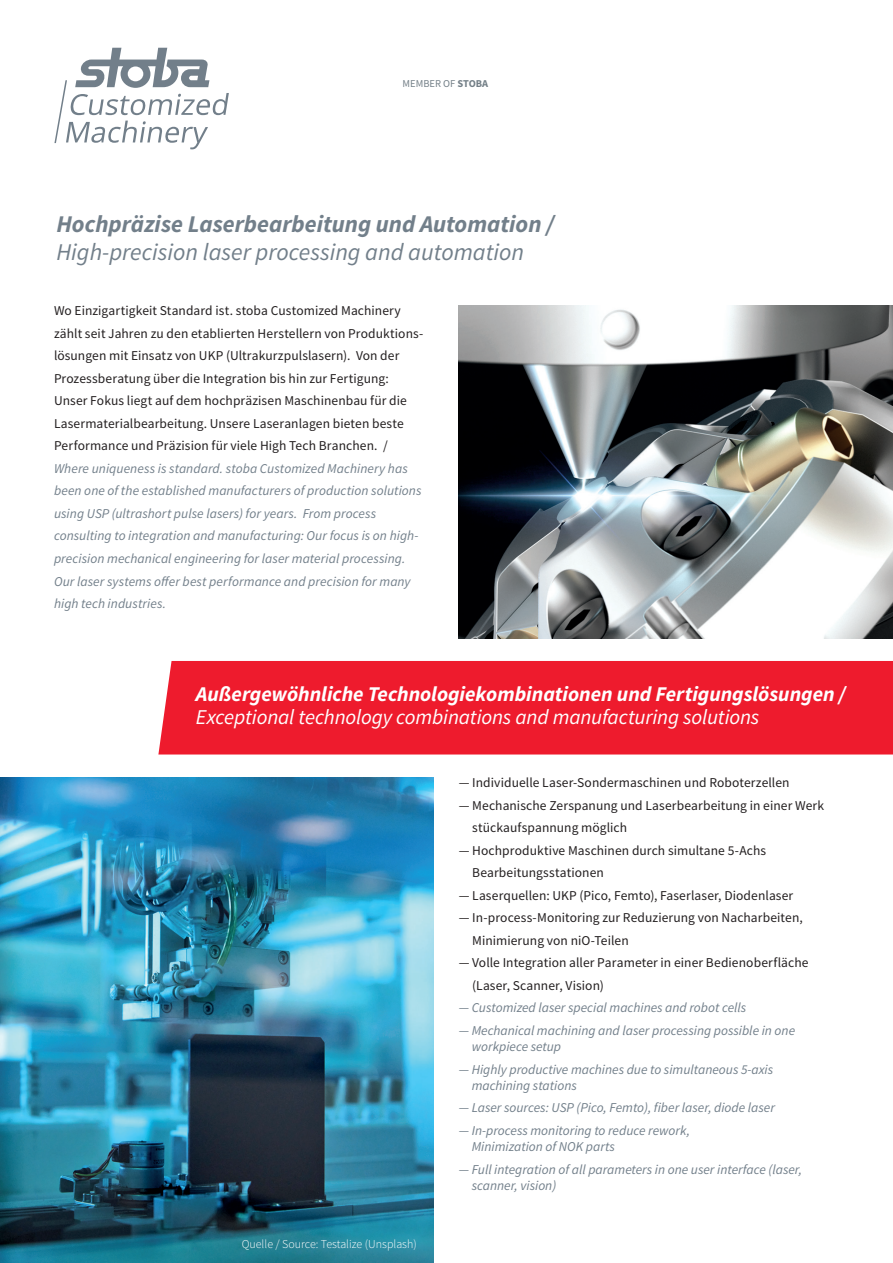
<style>
.page{position:relative;width:893px;height:1263px;background:#fff}
.page>*{position:absolute;margin:0;border:0;box-sizing:border-box;transform-origin:0 0}
.t1{font:italic 24px "Source Sans Pro";color:#727f8a}
.t2{font:italic 700 24px "Source Sans Pro";color:#727f8a}
.t3{font:italic 700 21px "Source Sans Pro";color:#fff}
.t4{font:italic 21px "Source Sans Pro";letter-spacing:-.01em;color:#fff}
.t5{font:13.5px/22.5px "Source Sans Pro";letter-spacing:.005em;color:#231f20}
.t6{font:italic 13.5px/22.5px "Source Sans Pro";color:#727f8a}
.t7{font:300 12px "Source Sans Pro";color:#fff}
.t8{font:10.5px "Source Sans Pro";color:#737f87}
.s1{font-weight:700}
</style>
<div class="page">
<div style="left:158px;top:661px;width:735px;height:93px;background:#ee1b2d"></div>
<img style="left:0;top:777px;width:433px;height:486px">
<svg style="left:54px;top:48px;width:175px;height:101px"></svg>
<img style="left:459px;top:305px;width:434px;height:333px">
<p class="t8" style="left:403px;top:77px;width:87px">MEMBER OF <span class="s1">STOBA</span></p>
<h1 class="t2" style="left:56px;top:207px;width:499px">Hochpräzise Laserbearbeitung und Automation /</h1>
<h1 class="t1" style="left:56px;top:237px;width:469px">High-precision laser processing and automation</h1>
<p class="t5" style="left:54px;top:300px;width:371px">Wo Einzigartigkeit Standard ist. stoba Customized Machinery zählt seit Jahren zu den etablierten Herstellern von Produktions&shy;lösungen mit Einsatz von UKP (Ultrakurzpulslasern). Von der Prozessberatung über die Integration bis hin zur Fertigung:<br>Unser Fokus liegt auf dem hochpräzisen Maschinenbau für die Lasermaterialbearbeitung. Unsere Laseranlagen bieten beste Performance und Präzision für viele High Tech Branchen. /</p>
<p class="t6" style="left:54px;top:457px;width:369px">Where uniqueness is standard. stoba Customized Machinery has been one of the established manufacturers of production solutions using USP (ultrashort pulse lasers) for years. From process consulting to integration and manufacturing: Our focus is on high&shy;precision mechanical engineering for laser material processing.<br>Our laser systems offer best performance and precision for many high tech industries.</p>
<h2 class="t3" style="left:196px;top:680px;width:651px">Außergewöhnliche Technologiekombinationen und Fertigungslösungen /</h2>
<h2 class="t4" style="left:196px;top:703px;width:565px">Exceptional technology combinations and manufacturing solutions</h2>
<p class="t7" style="left:242px;top:1237px;width:177px">Quelle / Source: Testalize (Unsplash)</p>
<p class="t5" style="left:459px;top:771px;width:332px">— Individuelle Laser-Sondermaschinen und Roboterzellen</p>
<p class="t5" style="left:472px;top:794px;width:353px;text-indent:-14px">— Mechanische Zerspanung und Laserbearbeitung in einer Werk stückaufspannung möglich</p>
<p class="t5" style="left:472px;top:839px;width:295px;text-indent:-14px">— Hochproduktive Maschinen durch simultane 5-Achs<br>Bearbeitungsstationen</p>
<p class="t5" style="left:459px;top:884px;width:336px">— Laserquellen: UKP (Pico, Femto), Faserlaser, Diodenlaser</p>
<p class="t5" style="left:472px;top:906px;width:332px;text-indent:-14px">— In-process-Monitoring zur Reduzierung von Nacharbeiten,<br>Minimierung von niO-Teilen</p>
<p class="t5" style="left:472px;top:951px;width:338px;text-indent:-14px">— Volle Integration aller Parameter in einer Bedienoberfläche (Laser, Scanner, Vision)</p>
<p class="t6" style="left:459px;top:996px;width:289px">— Customized laser special machines and robot cells</p>
<p class="t6" style="left:472px;top:1022px;width:325px;line-height:16.2px;text-indent:-13px">— Mechanical machining and laser processing possible in one workpiece setup</p>
<p class="t6" style="left:472px;top:1061px;width:303px;line-height:16.2px;text-indent:-13px">— Highly productive machines due to simultaneous 5-axis machining stations</p>
<p class="t6" style="left:459px;top:1096px;width:318px">— Laser sources: USP (Pico, Femto), fiber laser, diode laser</p>
<p class="t6" style="left:472px;top:1122px;width:220px;line-height:16.2px;text-indent:-13px">— In-process monitoring to reduce rework,<br>Minimization of NOK parts</p>
<p class="t6" style="left:472px;top:1161px;width:332px;line-height:16.2px;text-indent:-13px">— Full integration of all parameters in one user interface (laser, scanner, vision)</p>
</div>
